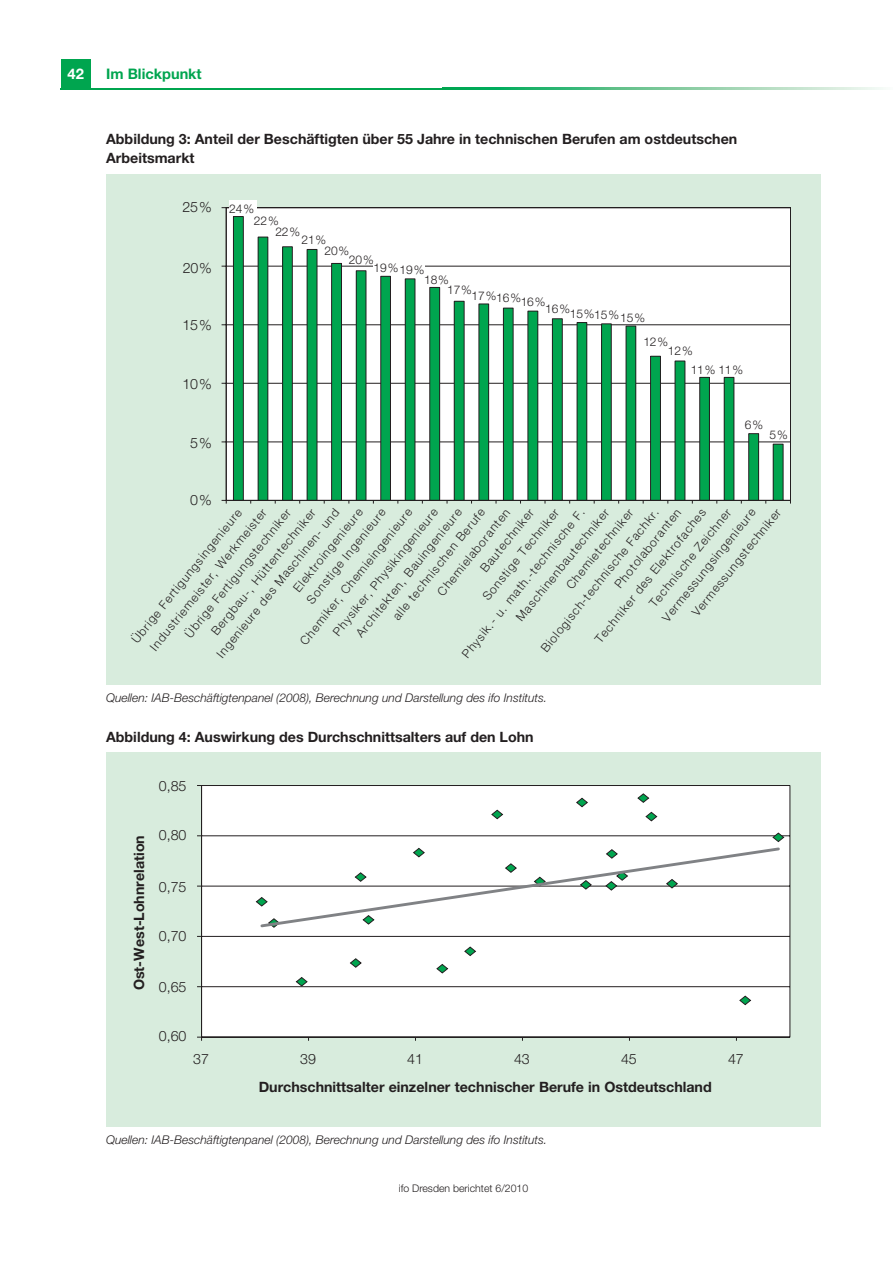
<style>
.page{position:relative;width:893px;height:1263px;background:#fff}
.page>*{position:absolute;margin:0;border:0;box-sizing:border-box;transform-origin:0 0}
.t1{font:700 14.7px "Helvetica Neue";color:#fff}
.t2{font:700 14.55px "Helvetica Neue";color:#00a54f}
.t3{font:700 14.25px/18.8px "Helvetica Neue";color:#231f20}
.t4{font:300 14.25px "Helvetica Neue";color:#231f20}
.t5{font:300 12px/17.1px "Helvetica Neue";letter-spacing:-.005em;color:#231f20}
.t6{font:italic 300 12px "Helvetica Neue";color:#231f20}
.t7{font:300 10.5px "Helvetica Neue";color:#231f20}
</style>
<div class="page">
<div style="left:61px;top:60px;width:30px;height:29px;background:#00a54f"></div>
<hr style="left:61px;top:88px;width:382px;height:1px;background:#00a54f">
<svg style="left:443px;top:88px;width:440px;height:1px"></svg>
<div style="left:106px;top:174px;width:714px;height:511px;background:#d8ecdd"></div>
<svg style="left:221px;top:207px;width:569px;height:297px;background:#b5dac6"></svg>
<div style="left:373px;top:262px;width:51px;height:8px;background:#fff"></div>
<div style="left:229px;top:200px;width:28px;height:13px;background:#fff"></div>
<div style="left:106px;top:753px;width:714px;height:374px;background:#d8ecdd"></div>
<svg style="left:197px;top:785px;width:593px;height:256px;background:#f6f6f6"></svg>
<svg style="left:637px;top:793px;width:12px;height:10px"></svg>
<svg style="left:575px;top:797px;width:13px;height:11px"></svg>
<svg style="left:463px;top:946px;width:13px;height:11px"></svg>
<svg style="left:490px;top:809px;width:13px;height:11px"></svg>
<svg style="left:436px;top:964px;width:12px;height:10px"></svg>
<svg style="left:645px;top:811px;width:12px;height:11px"></svg>
<svg style="left:738px;top:995px;width:13px;height:11px"></svg>
<svg style="left:295px;top:977px;width:13px;height:10px"></svg>
<svg style="left:349px;top:958px;width:13px;height:10px"></svg>
<svg style="left:255px;top:832px;width:529px;height:97px;background:#f3f5f4"></svg>
<p class="t1" style="left:68px;top:69px;width:18px">42</p>
<p class="t2" style="left:106px;top:69px;width:97px">Im Blickpunkt</p>
<p class="t3" style="left:106px;top:131px;width:632px">Abbildung 3: Anteil der Beschäftigten über 55 Jahre in technischen Berufen am ostdeutschen<br>Arbeitsmarkt</p>
<p class="t4" style="left:182px;top:202px;width:31px">25%</p>
<p class="t4" style="left:183px;top:263px;width:31px">20%</p>
<p class="t4" style="left:182px;top:320px;width:31px">15%</p>
<p class="t4" style="left:182px;top:379px;width:31px">10%</p>
<p class="t4" style="left:190px;top:438px;width:23px">5%</p>
<p class="t4" style="left:190px;top:495px;width:23px">0%</p>
<p class="t5" style="left:229px;top:201px;width:26px">24%</p>
<p class="t5" style="left:275px;top:217px;width:26px;line-height:10.9px;text-indent:-22px">22%<br>22%</p>
<p class="t5" style="left:324px;top:235px;width:26px;line-height:11.4px;text-indent:-23px">21%<br>20%</p>
<p class="t5" style="left:349px;top:252px;width:26px">20%</p>
<p class="t5" style="left:373px;top:261px;width:52px">19%19%</p>
<p class="t5" style="left:447px;top:276px;width:26px;line-height:9.6px;text-indent:-23px">18%<br>17%</p>
<p class="t5" style="left:545px;top:290px;width:101px;text-indent:-74px">17%16%16%<br>16%15%15%15%</p>
<p class="t5" style="left:667px;top:337px;width:26px;line-height:9.9px;text-indent:-25px">12%<br>12%</p>
<p class="t5" style="left:691px;top:362px;width:54px">11% 11%</p>
<p class="t5" style="left:744px;top:417px;width:20px">6%</p>
<p class="t5" style="left:769px;top:427px;width:20px">5%</p>
<p class="t5" style="left:213px;top:651px;width:189px;rotate:-51deg">Ingenieure des Maschinen- und</p>
<p class="t5" style="left:563px;top:583px;width:101px;rotate:-51deg">Chemietechniker</p>
<p class="t5" style="left:477px;top:566px;width:79px;rotate:-51deg">Bautechniker</p>
<p class="t5" style="left:688px;top:610px;width:136px;rotate:-51deg">Vermessungstechniker</p>
<p class="t5" style="left:512px;top:615px;width:142px;rotate:-51deg">Maschinenbautechniker</p>
<p class="t5" style="left:479px;top:594px;width:115px;rotate:-51deg">Sonstige Techniker</p>
<p class="t5" style="left:208px;top:629px;width:160px;rotate:-51deg">Bergbau-, Hüttentechniker</p>
<p class="t5" style="left:645px;top:601px;width:124px;rotate:-51deg">Technische Zeichner</p>
<p class="t5" style="left:147px;top:644px;width:180px;rotate:-51deg">Industriemeister, Werkmeister</p>
<p class="t5" style="left:658px;top:615px;width:143px;rotate:-51deg">Vermessungsingenieure</p>
<p class="t5" style="left:303px;top:597px;width:120px;rotate:-51deg">Sonstige Ingenieure</p>
<p class="t5" style="left:313px;top:616px;width:161px;line-height:20px;text-indent:-28px;rotate:-51deg">Chemiker, Chemieingenieure<br>Physiker, Physikingenieure</p>
<p class="t5" style="left:375px;top:602px;width:141px;line-height:18px;text-indent:-36px;rotate:-51deg">Architekten, Bauingenieure alle technischen Berufe</p>
<p class="t5" style="left:290px;top:585px;width:104px;rotate:-51deg">Elektroingenieure</p>
<p class="t5" style="left:181px;top:631px;width:163px;rotate:-51deg">Übrige Fertigungstechniker</p>
<p class="t5" style="left:591px;top:637px;width:170px;rotate:-51deg">Techniker des Elektrofaches</p>
<p class="t5" style="left:128px;top:636px;width:169px;rotate:-51deg">Übrige Fertigungsingenieure</p>
<p class="t5" style="left:598px;top:571px;width:100px;text-indent:-96px;rotate:-51deg">Biologisch-technische Fachkr.<br>Photolaboranten</p>
<p class="t5" style="left:434px;top:589px;width:109px;rotate:-51deg">Chemielaboranten</p>
<p class="t5" style="left:458px;top:651px;width:189px;rotate:-51deg">Physik.- u. math.-technische F.</p>
<p class="t6" style="left:106px;top:693px;width:442px">Quellen: IAB-Beschäftigtenpanel (2008), Berechnung und Darstellung des ifo Instituts.</p>
<p class="t3" style="left:106px;top:728px;width:429px">Abbildung 4: Auswirkung des Durchschnittsalters auf den Lohn</p>
<p class="t4" style="left:159px;top:781px;width:29px">0,85</p>
<p class="t3" style="left:131px;top:990px;width:157px;rotate:-90deg">Ost-West-Lohnrelation</p>
<p class="t4" style="left:159px;top:830px;width:29px">0,80</p>
<p class="t4" style="left:159px;top:882px;width:29px">0,75</p>
<p class="t4" style="left:159px;top:931px;width:29px">0,70</p>
<p class="t4" style="left:159px;top:982px;width:29px">0,65</p>
<p class="t4" style="left:159px;top:1031px;width:29px">0,60</p>
<p class="t4" style="left:193px;top:1054px;width:17px">37</p>
<p class="t4" style="left:300px;top:1054px;width:17px">39</p>
<p class="t4" style="left:407px;top:1054px;width:17px">41</p>
<p class="t4" style="left:514px;top:1054px;width:17px">43</p>
<p class="t4" style="left:621px;top:1054px;width:17px">45</p>
<p class="t4" style="left:728px;top:1054px;width:17px">47</p>
<p class="t3" style="left:259px;top:1079px;width:454px">Durchschnittsalter einzelner technischer Berufe in Ostdeutschland</p>
<p class="t6" style="left:106px;top:1135px;width:442px">Quellen: IAB-Beschäftigtenpanel (2008), Berechnung und Darstellung des ifo Instituts.</p>
<p class="t7" style="left:399px;top:1185px;width:131px">ifo Dresden berichtet 6/2010</p>
</div>
